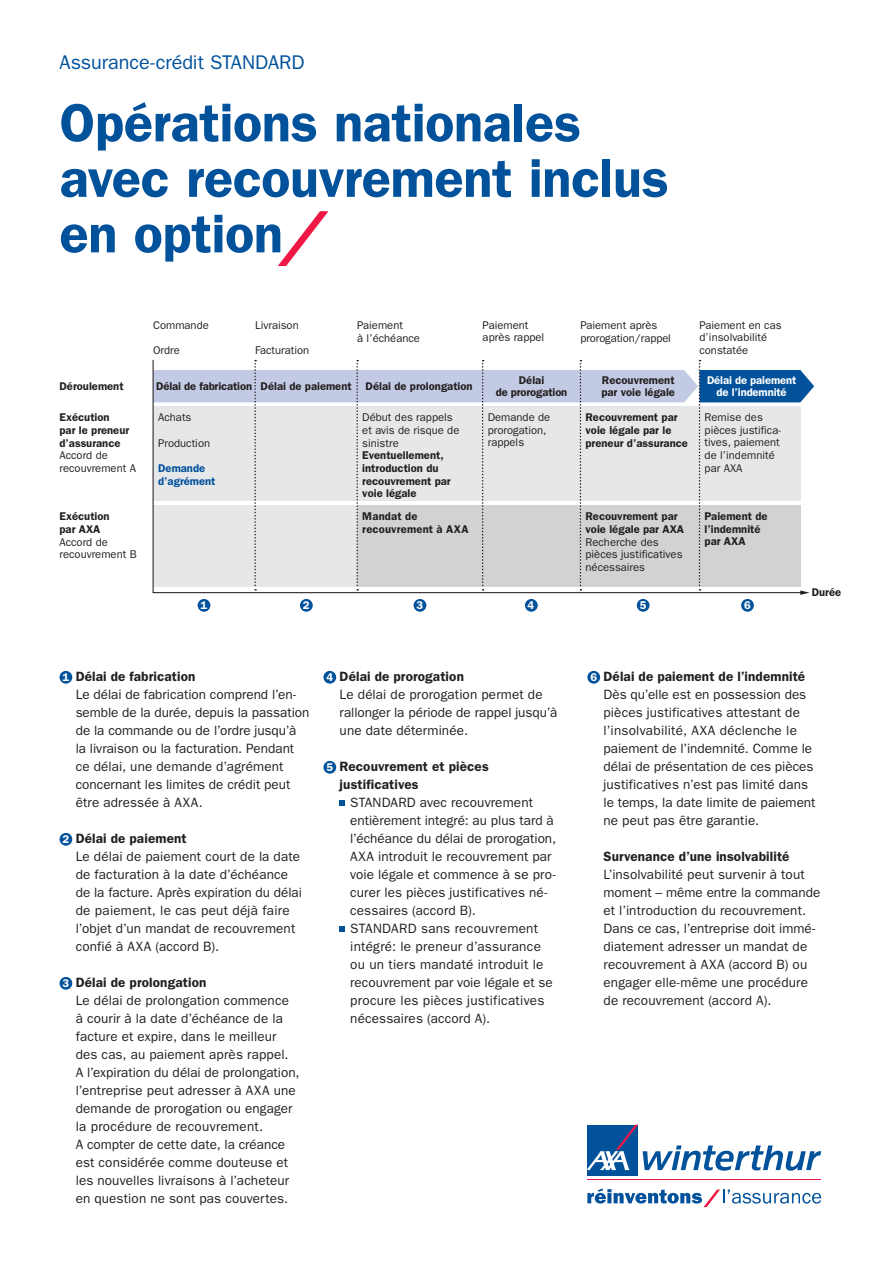
<style>
.page{position:relative;width:893px;height:1263px;background:#fff}
.page>*{position:absolute;margin:0;border:0;box-sizing:border-box;transform-origin:0 0}
.t1{font:600 54px/55.5px "ITC Franklin Gothic Std";letter-spacing:-.005em;color:#01519b}
.t2{font:19.8px "ITC Franklin Gothic Std";color:#01519b}
.t3{font:13.5px/18px "ITC Franklin Gothic Std";letter-spacing:.005em;color:#231f20}
.t4{font:600 13.5px/18px "ITC Franklin Gothic Std";letter-spacing:.01em;color:#231f20}
.t5{font:11.25px/12.8px "ITC Franklin Gothic Std";color:#231f20}
.t6{font:600 11.25px/12.8px "ITC Franklin Gothic Std";color:#231f20}
.t7{font:600 11.25px/12px "ITC Franklin Gothic Std";letter-spacing:-.01em;color:#fff;text-align:center}
.t8{font:600 11.25px/12.8px "ITC Franklin Gothic Std";color:#01519b}
.s1{font-family:"AXA Switch";font-weight:400;font-style:italic;color:#ed1845}
.s2{font-weight:600;font-size:11.25px;color:#fff}
.s3{font-weight:600}
.s4{font-size:11.25px;color:#fff}
</style>
<div class="page">
<div style="left:198px;top:599px;width:12px;height:13px;background:#01519b;border-radius:50%"></div>
<div style="left:300px;top:599px;width:13px;height:13px;background:#01519b;border-radius:50%"></div>
<div style="left:414px;top:599px;width:12px;height:13px;background:#01519b;border-radius:50%"></div>
<div style="left:525px;top:599px;width:13px;height:13px;background:#01519b;border-radius:50%"></div>
<div style="left:741px;top:599px;width:13px;height:13px;background:#01519b;border-radius:50%"></div>
<div style="left:637px;top:599px;width:12px;height:13px;background:#01519b;border-radius:50%"></div>
<svg style="left:153px;top:360px;width:661px;height:235px;background:#d9dce2"></svg>
<div style="left:60px;top:671px;width:12px;height:13px;background:#01519b;border-radius:50%"></div>
<div style="left:60px;top:833px;width:12px;height:13px;background:#01519b;border-radius:50%"></div>
<div style="left:60px;top:977px;width:12px;height:13px;background:#01519b;border-radius:50%"></div>
<div style="left:323px;top:671px;width:13px;height:13px;background:#01519b;border-radius:50%"></div>
<div style="left:323px;top:761px;width:13px;height:13px;background:#01519b;border-radius:50%"></div>
<svg style="left:340px;top:801px;width:5px;height:5px"></svg>
<svg style="left:340px;top:927px;width:5px;height:5px"></svg>
<div style="left:587px;top:671px;width:13px;height:13px;background:#01519b;border-radius:50%"></div>
<div style="left:587px;top:1124px;width:51px;height:51px;background:#01519b"></div>
<hr style="left:587px;top:1179px;width:234px;height:1px;background:#ed1845">
<svg style="left:587px;top:1124px;width:234px;height:47px"></svg>
<svg style="left:587px;top:1188px;width:234px;height:19px"></svg>
<h2 class="t2" style="left:60px;top:51px;width:246px">Assurance-crédit STANDARD</h2>
<h1 class="t1" style="left:60px;top:95px;width:611px">Opérations nationales avec recouvrement inclus en option<span class="s1">/</span></h1>
<p class="t6" style="left:60px;top:380px;width:66px">Déroulement</p>
<p class="t6" style="left:60px;top:411px;width:71px">Exécution<br>par le preneur d’assurance</p>
<p class="t5" style="left:60px;top:449px;width:78px">Accord de recouvrement A</p>
<p class="t6" style="left:60px;top:510px;width:52px">Exécution par AXA</p>
<p class="t5" style="left:60px;top:535px;width:79px">Accord de recouvrement B</p>
<p class="t5" style="left:153px;top:319px;width:57px">Commande</p>
<p class="t5" style="left:153px;top:344px;width:28px">Ordre</p>
<p class="t6" style="left:156px;top:380px;width:97px">Délai de fabrication</p>
<p class="t5" style="left:158px;top:411px;width:35px">Achats</p>
<p class="t5" style="left:158px;top:436px;width:53px">Production</p>
<p class="t8" style="left:158px;top:462px;width:59px">Demande d’agrément</p>
<p class="t5" style="left:255px;top:319px;width:45px">Livraison</p>
<p class="t5" style="left:255px;top:344px;width:56px">Facturation</p>
<p class="t6" style="left:261px;top:380px;width:93px">Délai de paiement</p>
<p class="t5" style="left:357px;top:319px;width:64px">Paiement<br>à l’échéance</p>
<p class="t6" style="left:366px;top:380px;width:109px">Délai de prolongation</p>
<p class="t5" style="left:362px;top:411px;width:99px">Début des rappels et avis de risque de sinistre</p>
<p class="t6" style="left:362px;top:449px;width:90px">Eventuellement, introduction du recouvrement par voie légale</p>
<p class="t6" style="left:362px;top:510px;width:108px">Mandat de recouvrement à AXA</p>
<p class="t5" style="left:483px;top:319px;width:63px">Paiement après rappel</p>
<p class="t6" style="left:496px;top:374px;width:73px;line-height:12px;text-align:center">Délai<br>de prorogation</p>
<p class="t5" style="left:488px;top:411px;width:64px">Demande de prorogation, rappels</p>
<p class="t5" style="left:580px;top:319px;width:92px">Paiement après prorogation/rappel</p>
<p class="t6" style="left:601px;top:374px;width:75px;line-height:12px">Recouvrement par voie légale</p>
<p class="t6" style="left:585px;top:411px;width:104px">Recouvrement par voie légale par le preneur d’assurance</p>
<p class="t6" style="left:585px;top:510px;width:100px">Recouvrement par voie légale par AXA</p>
<p class="t5" style="left:585px;top:535px;width:98px">Recherche des pièces justificatives nécessaires</p>
<p class="t5" style="left:699px;top:319px;width:84px">Paiement en cas d’insolvabilité constatée</p>
<p class="t7" style="left:707px;top:374px;width:91px">Délai de paiement de l’indemnité</p>
<p class="t5" style="left:705px;top:411px;width:78px">Remise des pièces justifica&shy;tives, paiement de l’indemnité par AXA</p>
<p class="t6" style="left:705px;top:510px;width:64px">Paiement de l’indemnité par AXA</p>
<p class="t7" style="left:201px;top:599px;width:8px">1</p>
<p class="t7" style="left:303px;top:599px;width:8px">2</p>
<p class="t7" style="left:417px;top:599px;width:8px">3</p>
<p class="t7" style="left:528px;top:599px;width:8px">4</p>
<p class="t7" style="left:640px;top:599px;width:8px">5</p>
<p class="t7" style="left:744px;top:599px;width:8px">6</p>
<p class="t6" style="left:812px;top:586px;width:31px">Durée</p>
<p class="t3" style="left:76px;top:668px;width:235px;text-indent:-13px"><span class="s2">1</span> <span class="s3">Délai de fabrication<br></span>Le délai de fabrication comprend l’en&shy;semble de la durée, depuis la passation de la commande ou de l’ordre jusqu’à la livraison ou la facturation. Pendant ce délai, une demande d’agrément concernant les limites de crédit peut être adressée à AXA.</p>
<p class="t3" style="left:76px;top:830px;width:228px;text-indent:-13px"><span class="s2">2</span> <span class="s3">Délai de paiement<br></span>Le délai de paiement court de la date de facturation à la date d’échéance de la facture. Après expiration du délai de paiement, le cas peut déjà faire l’objet d’un mandat de recouvrement confié à AXA (accord B).</p>
<p class="t3" style="left:76px;top:974px;width:225px;text-indent:-13px"><span class="s2">3</span> <span class="s3">Délai de prolongation<br></span>Le délai de prolongation commence à courir à la date d’échéance de la facture et expire, dans le meilleur des cas, au paiement après rappel.<br>A l’expiration du délai de prolongation, l’entreprise peut adresser à AXA une demande de prorogation ou engager la procédure de recouvrement.<br>A compter de cette date, la créance est considérée comme douteuse et les nouvelles livraisons à l’acheteur en question ne sont pas couvertes.</p>
<p class="t3" style="left:340px;top:668px;width:219px;text-indent:-13px"><span class="s2">4</span> <span class="s3">Délai de prorogation<br></span>Le délai de prorogation permet de rallonger la période de rappel jusqu’à une date déterminée.</p>
<p class="t4" style="left:340px;top:758px;width:151px;text-indent:-13px"><span class="s4">5</span> Recouvrement et pièces justificatives</p>
<p class="t3" style="left:350px;top:794px;width:207px">STANDARD avec recouvrement entièrement integré: au plus tard à l’échéance du délai de prorogation,<br>AXA introduit le recouvrement par voie légale et commence à se pro&shy;curer les pièces justificatives né&shy;cessaires (accord B).<br>STANDARD sans recouvrement intégré: le preneur d’assurance ou un tiers mandaté introduit le recouvrement par voie légale et se procure les pièces justificatives nécessaires (accord A).</p>
<p class="t3" style="left:603px;top:668px;width:213px;text-indent:-13px"><span class="s2">6</span> <span class="s3">Délai de paiement de l’indemnité </span>Dès qu’elle est en possession des pièces justificatives attestant de l’insolvabilité, AXA déclenche le paiement de l’indemnité. Comme le délai de présentation de ces pièces justificatives n’est pas limité dans le temps, la date limite de paiement ne peut pas être garantie.</p>
<p class="t4" style="left:603px;top:848px;width:187px">Survenance d’une insolvabilité</p>
<p class="t3" style="left:603px;top:866px;width:218px">L’insolvabilité peut survenir à tout moment – même entre la commande et l’introduction du recouvrement.<br>Dans ce cas, l’entreprise doit immé&shy;diatement adresser un mandat de recouvrement à AXA (accord B) ou engager elle-même une procédure de recouvrement (accord A).</p>
</div>
